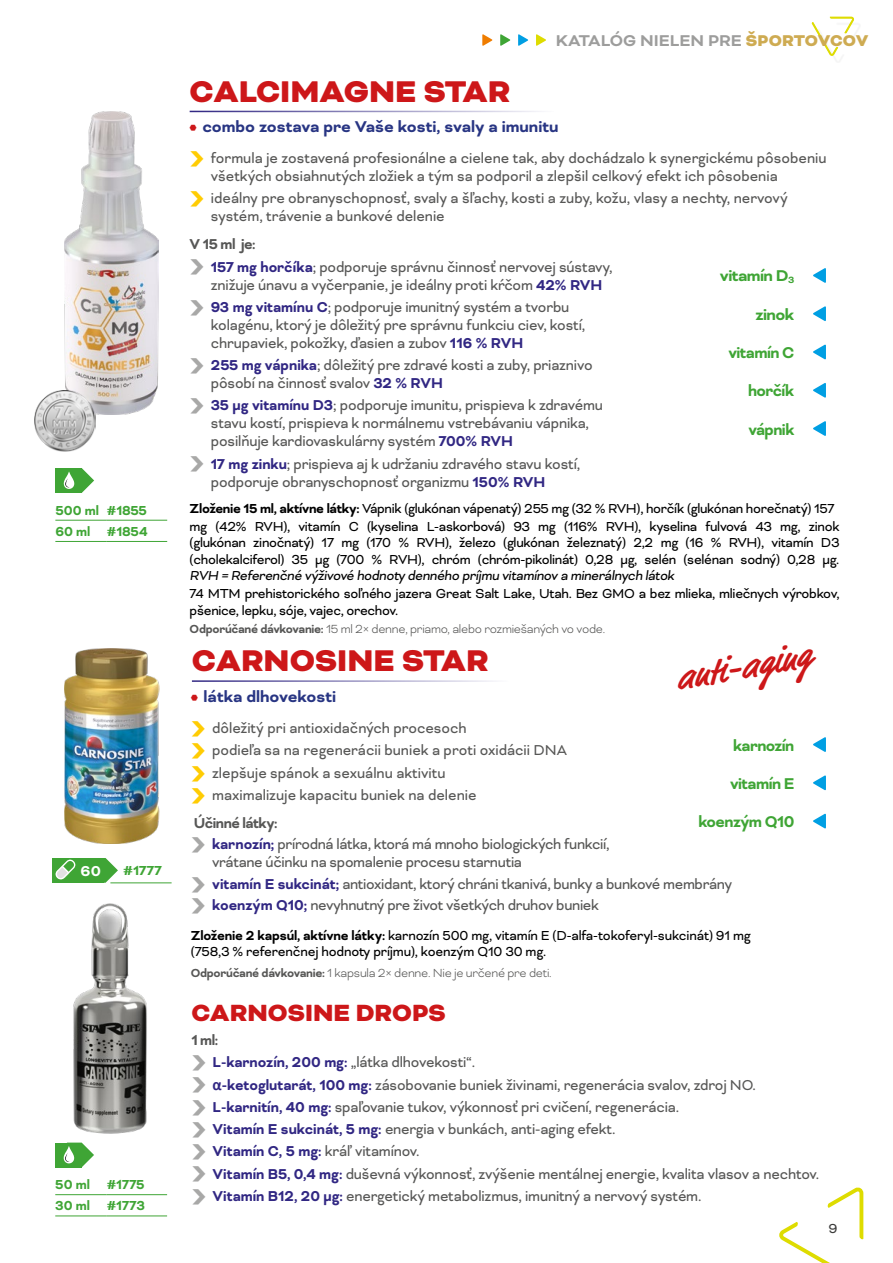
<style>
.page{position:relative;width:893px;height:1263px;background:#fff}
.page>*{position:absolute;margin:0;border:0;box-sizing:border-box;transform-origin:0 0}
.t1{font:italic 700 36px "Market Pro";color:#cd1719}
.t2{font:900 34.5px "Bicyclette";color:#cd1719}
.t3{font:900 27px "Bicyclette";color:#cd1719}
.t4{font:700 18px "Bicyclette";color:#283583}
.t5{font:700 18px/38.2px "Bicyclette";letter-spacing:-.03em;color:#3fa535;text-align:right}
.t6{font:700 18px "Bicyclette";color:#9d9d9c}
.t7{font:700 18px/38.2px "Bicyclette";letter-spacing:-.03em;color:#3fa535;text-align:right;scale:.96 1}
.t8{font:16.5px/22.2px "Bicyclette";letter-spacing:-.01em;color:#575756;scale:.95 1}
.t9{font:700 16.5px "Bicyclette";color:#fff}
.t10{font:15px/17px "Bicyclette";letter-spacing:-.02em;color:#000;scale:.96 1}
.t11{font:700 15px/21.3px "Bicyclette";color:#3fa535;scale:.96 1}
.t12{font:700 15px "Bicyclette";color:#3fa535}
.t13{font:15px "Bicyclette";color:#3c3c3b}
.t14{font:300 13.5px "Bicyclette";letter-spacing:-.02em;color:#575756;scale:.96 1}
.s1{font-weight:900;color:#ceab52}
.s2{font-family:"Sport Katalog";font-weight:400;font-size:8.25px;color:#cd1719}
.s3{font-family:"Sport Katalog";font-size:23.25px;color:#ffcc03}
.s4{font-weight:700}
.s5{font-family:"Sport Katalog";font-size:23.25px;color:#a8a8a7}
.s6{font-weight:700;color:#312783}
.s7{font-family:"Calibri";font-weight:700;color:#312783}
</style>
<div class="page">
<img style="left:65px;top:112px;width:93px;height:302px">
<img style="left:35px;top:390px;width:61px;height:62px">
<hr style="left:192px;top:680px;width:317px;height:2px;background:#312783">
<img style="left:65px;top:649px;width:94px;height:195px">
<hr style="left:190px;top:111px;width:364px;height:1px;background:#312783">
<div style="left:55px;top:468px;width:27px;height:25px;background:#3fa535"></div>
<svg style="left:64px;top:468px;width:30px;height:25px"></svg>
<hr style="left:55px;top:520px;width:52px;height:1px;background:#3fa535">
<hr style="left:107px;top:520px;width:60px;height:1px;background:#3fa535">
<hr style="left:55px;top:541px;width:52px;height:1px;background:#3fa535">
<hr style="left:107px;top:541px;width:60px;height:1px;background:#3fa535">
<div style="left:52px;top:858px;width:52px;height:25px;background:#3fa535"></div>
<svg style="left:104px;top:858px;width:14px;height:25px"></svg>
<hr style="left:110px;top:883px;width:62px;height:1px;background:#3fa535">
<svg style="left:56px;top:860px;width:19px;height:19px"></svg>
<img style="left:55px;top:903px;width:92px;height:265px">
<div style="left:55px;top:1142px;width:27px;height:25px;background:#3fa535"></div>
<svg style="left:64px;top:1142px;width:30px;height:25px"></svg>
<hr style="left:55px;top:1194px;width:52px;height:1px;background:#3fa535">
<hr style="left:107px;top:1194px;width:60px;height:1px;background:#3fa535">
<hr style="left:55px;top:1216px;width:52px;height:1px;background:#3fa535">
<hr style="left:107px;top:1216px;width:60px;height:1px;background:#3fa535">
<svg style="left:812px;top:16px;width:42px;height:40px"></svg>
<svg style="left:536px;top:34px;width:10px;height:12px"></svg>
<svg style="left:518px;top:34px;width:10px;height:12px"></svg>
<svg style="left:500px;top:34px;width:10px;height:12px"></svg>
<svg style="left:482px;top:34px;width:10px;height:12px"></svg>
<svg style="left:813px;top:737px;width:13px;height:15px"></svg>
<svg style="left:813px;top:775px;width:13px;height:15px"></svg>
<svg style="left:813px;top:813px;width:13px;height:16px"></svg>
<svg style="left:813px;top:268px;width:13px;height:15px"></svg>
<svg style="left:813px;top:306px;width:13px;height:15px"></svg>
<svg style="left:813px;top:344px;width:13px;height:16px"></svg>
<svg style="left:813px;top:383px;width:13px;height:15px"></svg>
<svg style="left:813px;top:421px;width:13px;height:15px"></svg>
<svg style="left:779px;top:1187px;width:85px;height:76px"></svg>
<p class="t11" style="left:55px;top:500px;width:98px">500 ml #1855<br>60 ml #1854</p>
<p class="t9" style="left:81px;top:861px;width:22px">60</p>
<p class="t12" style="left:123px;top:862px;width:40px">#1777</p>
<p class="t11" style="left:55px;top:1174px;width:95px">50 ml #1775<br>30 ml #1773</p>
<h2 class="t2" style="left:190px;top:71px;width:322px">CALCIMAGNE STAR</h2>
<p class="t6" style="left:556px;top:30px;width:314px">KATALÓG NIELEN PRE <span class="s1">ŠPORTOVCOV</span></p>
<p class="t4" style="left:190px;top:116px;width:370px"><span class="s2">B</span> combo zostava pre Vaše kosti, svaly a imunitu</p>
<p class="t8" style="left:211px;top:149px;width:650px;line-height:18px;text-indent:-21px"><span class="s3">C</span> formula je zostavená profesionálne a cielene tak, aby dochádzalo k synergickému pôsobeniu všetkých obsiahnutých zložiek a tým sa podporil a zlepšil celkový efekt ich pôsobenia</p>
<p class="t8" style="left:211px;top:189px;width:609px;line-height:18px;text-indent:-21px"><span class="s3">C</span> ideálny pre obranyschopnosť, svaly a šľachy, kosti a zuby, kožu, vlasy a nechty, nervový systém, trávenie a bunkové delenie</p>
<p class="t8" style="left:190px;top:233px;width:447px"><span class="s4">V 15 ml je:<br></span><span class="s5">C</span> <span class="s6">157 mg horčíka</span>; podporuje správnu činnosť nervovej sústavy,</p>
<p class="t8" style="left:190px;top:273px;width:436px;text-indent:21px">znižuje únavu a vyčerpanie, je ideálny proti kŕčom <span class="s6">42% RVH<br></span><span class="s5">C</span> <span class="s6">93 mg vitamínu C</span>; podporuje imunitný systém a tvorbu</p>
<p class="t8" style="left:211px;top:316px;width:396px;line-height:18px">kolagénu, ktorý je dôležitý pre správnu funkciu ciev, kostí, chrupaviek, pokožky, ďasien a zubov <span class="s6">116 % RVH</span></p>
<p class="t8" style="left:211px;top:356px;width:403px;line-height:18px;text-indent:-21px"><span class="s5">C</span> <span class="s6">255 mg vápnika</span>; dôležitý pre zdravé kosti a zuby, priaznivo pôsobí na činnosť svalov <span class="s6">32 % RVH</span></p>
<p class="t8" style="left:211px;top:396px;width:414px;line-height:18px;text-indent:-21px"><span class="s5">C</span> <span class="s6">35 μg vitamínu D3</span>; podporuje imunitu, prispieva k zdravému stavu kostí, prispieva k normálnemu vstrebávaniu vápnika, posilňuje kardiovaskulárny systém <span class="s6">700% RVH</span></p>
<p class="t8" style="left:211px;top:455px;width:390px;line-height:18px;text-indent:-21px"><span class="s5">C</span> <span class="s6">17 mg zinku</span>; prispieva aj k udržaniu zdravého stavu kostí, podporuje obranyschopnosť organizmu <span class="s6">150% RVH</span></p>
<p class="t5" style="left:720px;top:257px;width:76px">vitamín D<sub>3 </sub>zinok vitamín C horčík vápnik</p>
<p class="t10" style="left:190px;top:500px;width:678px"><span class="s4">Zloženie 15 ml, aktívne látky:</span> Vápnik (glukónan vápenatý) 255 mg (32 % RVH), horčík (glukónan horečnatý) 157 mg (42% RVH), vitamín C (kyselina L-askorbová) 93 mg (116% RVH), kyselina fulvová 43 mg, zinok (glukónan zinočnatý) 17 mg (170 % RVH), železo (glukónan železnatý) 2,2 mg (16 % RVH), vitamín D3 (cholekalciferol) 35 μg (700 % RVH), chróm (chróm-pikolinát) 0,28 μg, selén (selénan sodný) 0,28 μg.<br>RVH = Referenčné výživové hodnoty denného príjmu vitamínov a minerálnych látok<br>74 MTM prehistorického soľného jazera Great Salt Lake, Utah. Bez GMO a bez mlieka, mliečnych výrobkov, pšenice, lepku, sóje, vajec, orechov.</p>
<p class="t14" style="left:190px;top:621px;width:434px"><span class="s4">Odporúčané dávkovanie:</span> 15 ml 2× denne, priamo, alebo rozmiešaných vo vode.</p>
<h1 class="t1" style="left:671px;top:654px;width:138px;rotate:-10deg">anti-aging</h1>
<h2 class="t2" style="left:192px;top:640px;width:298px">CARNOSINE STAR</h2>
<p class="t4" style="left:191px;top:686px;width:147px"><span class="s2">B</span> látka dlhovekosti</p>
<p class="t8" style="left:191px;top:717px;width:397px"><span class="s3">C</span> dôležitý pri antioxidačných procesoch<br><span class="s3">C</span> podieľa sa na regenerácii buniek a proti oxidácii DNA <span class="s3">C</span> zlepšuje spánok a sexuálnu aktivitu<br><span class="s3">C</span> maximalizuje kapacitu buniek na delenie</p>
<p class="t8" style="left:191px;top:812px;width:442px;line-height:21.5px"><span class="s4">Účinné látky:<br></span><span class="s5">C</span> <span class="s6">karnozín;</span> prírodná látka, ktorá má mnoho biologických funkcií,</p>
<p class="t8" style="left:191px;top:852px;width:571px;line-height:21.5px;text-indent:21px">vrátane účinku na spomalenie procesu starnutia<br><span class="s5">C</span> <span class="s6">vitamín E sukcinát;</span> antioxidant, ktorý chráni tkanivá, bunky a bunkové membrány<br><span class="s5">C</span> <span class="s6">koenzým Q10;</span> nevyhnutný pre život všetkých druhov buniek</p>
<p class="t7" style="left:698px;top:726px;width:101px">karnozín vitamín E koenzým Q10</p>
<p class="t10" style="left:191px;top:927px;width:585px;line-height:16.5px"><span class="s4">Zloženie 2 kapsúl, aktívne látky:</span> karnozín 500 mg, vitamín E (D-alfa-tokoferyl-sukcinát) 91 mg (758,3 % referenčnej hodnoty príjmu), koenzým Q10 30 mg.</p>
<p class="t14" style="left:191px;top:965px;width:377px"><span class="s4">Odporúčané dávkovanie:</span> 1 kapsula 2× denne. Nie je určené pre deti.</p>
<h3 class="t3" style="left:191px;top:997px;width:256px">CARNOSINE DROPS</h3>
<p class="t8" style="left:191px;top:1029px;width:662px"><span class="s4">1 ml:<br></span><span class="s5">C</span> <span class="s6">L-karnozín, 200 mg:</span> „látka dlhovekosti“.<br><span class="s5">C</span> <span class="s7">α</span><span class="s6">-ketoglutarát, 100 mg:</span> zásobovanie buniek živinami, regenerácia svalov, zdroj NO.<br><span class="s5">C</span> <span class="s6">L-karnitín, 40 mg:</span> spaľovanie tukov, výkonnosť pri cvičení, regenerácia.<br><span class="s5">C</span> <span class="s6">Vitamín E sukcinát, 5 mg:</span> energia v bunkách, anti-aging efekt.<br><span class="s5">C</span> <span class="s6">Vitamín C, 5 mg:</span> kráľ vitamínov.<br><span class="s5">C</span> <span class="s6">Vitamín B5, 0,4 mg:</span> duševná výkonnosť, zvýšenie mentálnej energie, kvalita vlasov a nechtov.<br><span class="s5">C</span> <span class="s6">Vitamín B12, 20 μg:</span> energetický metabolizmus, imunitný a nervový systém.</p>
<p class="t13" style="left:828px;top:1220px;width:11px">9</p>
</div>
